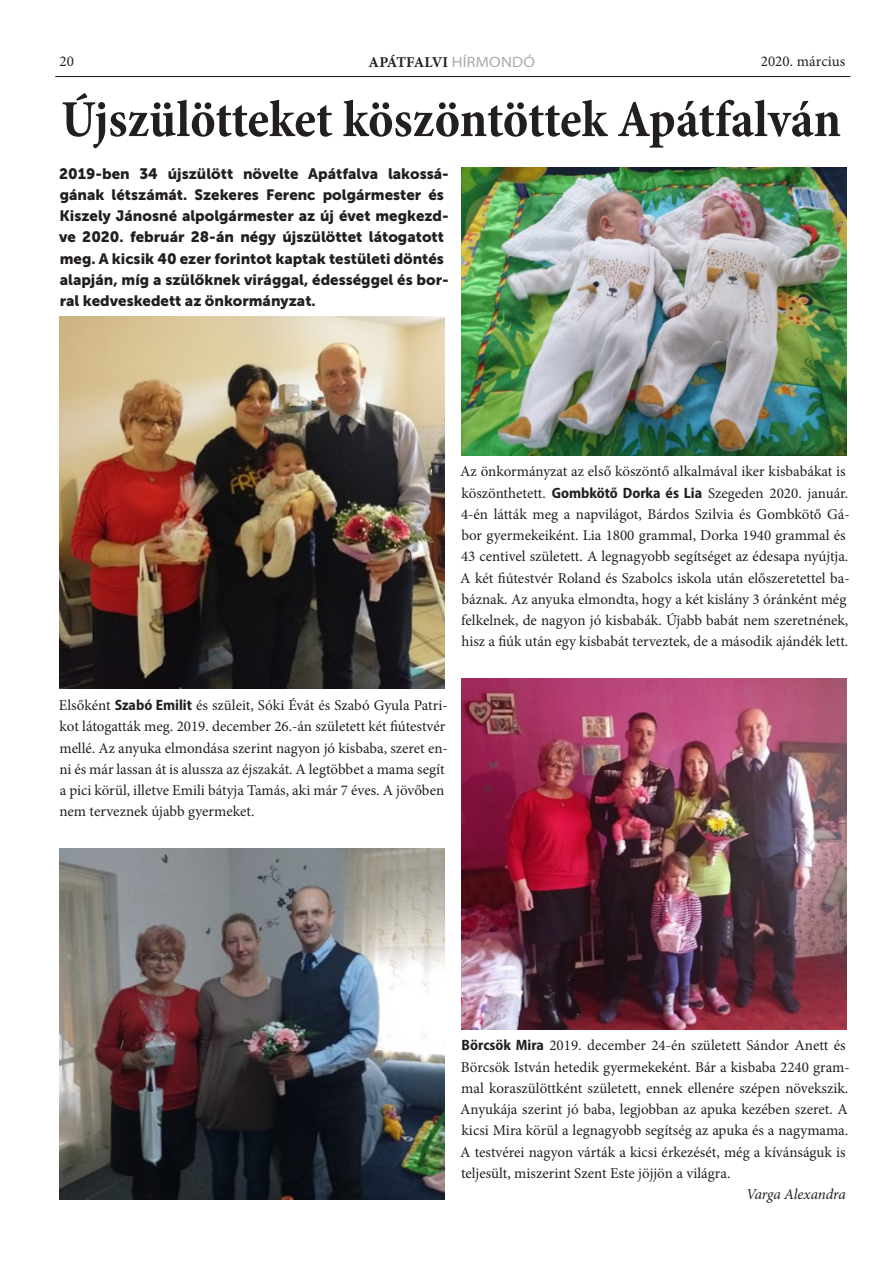
<style>
.page{position:relative;width:893px;height:1263px;background:#fff}
.page>*{position:absolute;margin:0;border:0;box-sizing:border-box;transform-origin:0 0}
.cím{font:700 condensed 52.5px "Minion Pro";letter-spacing:-.005em;color:#231f20}
.t1{font:15px/21.3px "Minion Pro";color:#231f20}
.bevezető{font:15px/21.3px "Museo Sans 900";color:#231f20}
.t2{font:700 15px "Minion Pro";letter-spacing:-.025em;color:#231f20}
.aláírás{font:italic 15px "Minion Pro";letter-spacing:-.01em;color:#231f20}
.s1{font-family:"Myriad Pro";font-weight:400;font-stretch:semi-expanded;color:#a8a9ad}
.s2{font-family:"Myriad Pro";font-weight:700;font-stretch:semi-condensed}
</style>
<div class="page">
<hr style="left:55px;top:76px;width:795px;height:1px;background:#231f20">
<img style="left:60px;top:317px;width:384px;height:372px">
<img style="left:60px;top:848px;width:384px;height:351px">
<img style="left:461px;top:168px;width:385px;height:287px">
<img style="left:461px;top:678px;width:385px;height:351px">
<p class="t1" style="left:59px;top:51px;width:16px">20</p>
<p class="t2" style="left:369px;top:51px;width:168px">APÁTFALVI <span class="s1">HÍRMONDÓ</span></p>
<p class="t1" style="left:761px;top:51px;width:86px">2020. március</p>
<p class="cím" style="left:61px;top:83px;width:781px">Újszülötteket köszöntöttek Apátfalván</p>
<p class="bevezető" style="left:59px;top:163px;width:391px">2019-ben 34 újszülött növelte Apátfalva lakossá&shy;gának létszámát. Szekeres Ferenc polgármester és Kiszely Jánosné alpolgármester az új évet megkezd&shy;ve 2020. február 28-án négy újszülöttet látogatott meg. A kicsik 40 ezer forintot kaptak testületi döntés alapján, míg a szülőknek virággal, édességgel és bor&shy;ral kedveskedett az önkormányzat.</p>
<p class="t1" style="left:460px;top:461px;width:391px">Az önkormányzat az első köszöntő alkalmával iker kisbabákat is köszönthetett. <span class="s2">Gombkötő Dorka és Lia</span> Szegeden 2020. január.<br>4-én látták meg a napvilágot, Bárdos Szilvia és Gombkötő Gá&shy;bor gyermekeiként. Lia 1800 grammal, Dorka 1940 grammal és 43 centivel született. A legnagyobb segítséget az édesapa nyújtja.<br>A két fiútestvér Roland és Szabolcs iskola után előszeretettel ba&shy;báznak. Az anyuka elmondta, hogy a két kislány 3 óránként még felkelnek, de nagyon jó kisbabák. Újabb babát nem szeretnének, hisz a fiúk után egy kisbabát terveztek, de a második ajándék lett.</p>
<p class="t1" style="left:59px;top:695px;width:390px">Elsőként <span class="s2">Szabó Emilit</span> és szüleit, Sóki Évát és Szabó Gyula Patri&shy;kot látogatták meg. 2019. december 26.-án született két fiútestvér mellé. Az anyuka elmondása szerint nagyon jó kisbaba, szeret en&shy;ni és már lassan át is alussza az éjszakát. A legtöbbet a mama segít a pici körül, illetve Emili bátyja Tamás, aki már 7 éves. A jövőben nem terveznek újabb gyermeket.</p>
<p class="t1" style="left:460px;top:1035px;width:391px"><span class="s2">Börcsök Mira</span> 2019. december 24-én született Sándor Anett és Börcsök István hetedik gyermekeként. Bár a kisbaba 2240 gram&shy;mal koraszülöttként született, ennek ellenére szépen növekszik.<br>Anyukája szerint jó baba, legjobban az apuka kezében szeret. A kicsi Mira körül a legnagyobb segítség az apuka és a nagymama.<br>A testvérei nagyon várták a kicsi érkezését, még a kívánságuk is teljesült, miszerint Szent Este jöjjön a világra.</p>
<p class="aláírás" style="left:746px;top:1184px;width:101px">Varga Alexandra</p>
</div>
